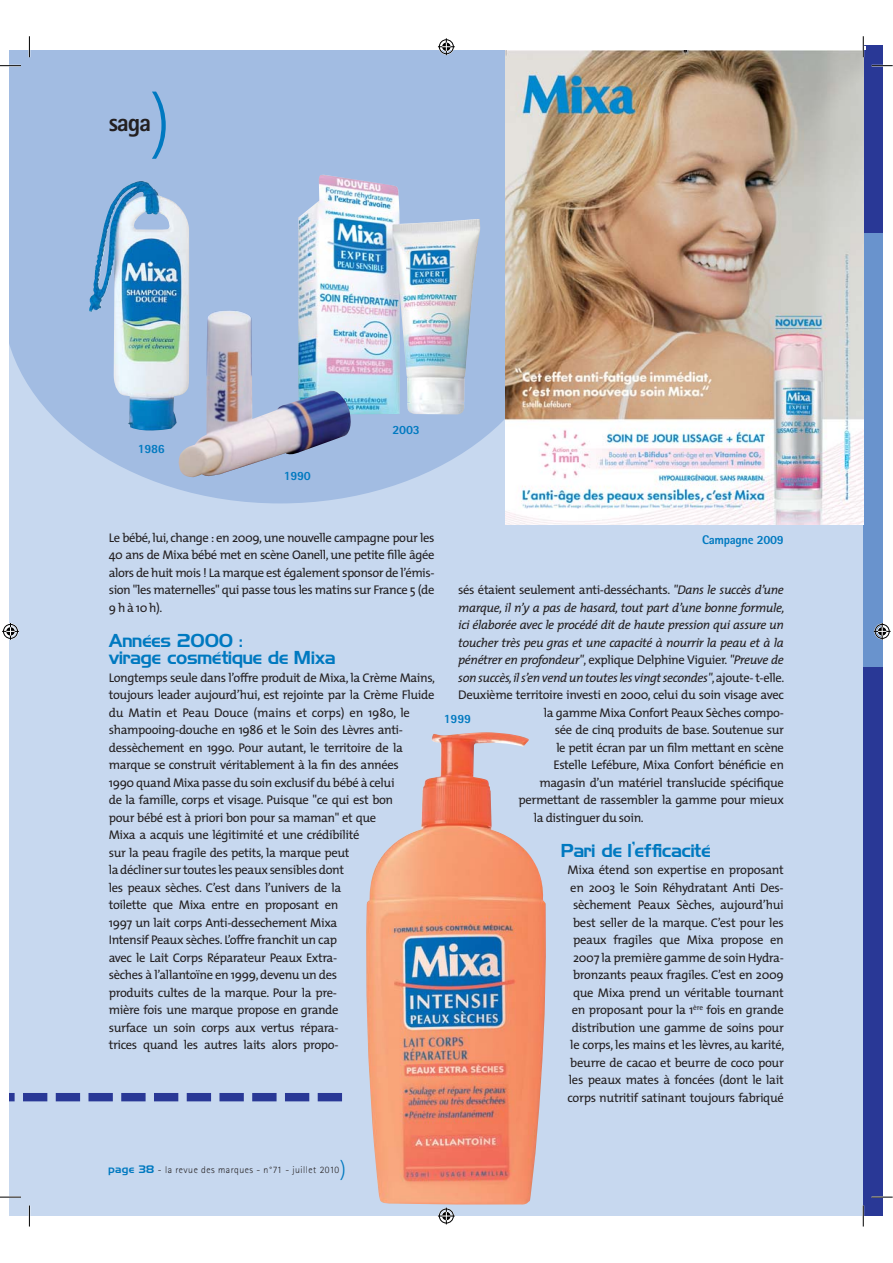
<style>
.page{position:relative;width:893px;height:1263px;background:#fff}
.page>*{position:absolute;margin:0;border:0;box-sizing:border-box;transform-origin:0 0}
.t1{font:300 70.05px "The Mix";color:#0079c0}
.t2{font:800 25.2px "Rotis Sans Serif";color:#231f20}
.t3{font:16.8px/17.5px "Hancock Park Laser";color:#0079c0}
.t4{font:12.6px/17.5px "The Mix";letter-spacing:-.03em;color:#231f20;text-align:justify}
.t5{font:italic 12.6px "The Mix";letter-spacing:-.03em;color:#231f20}
.t6{font:800 12.6px "Rotis Sans Serif";letter-spacing:-.025em;color:#0079c0}
.t7{font:300 9.75px "Rotis Sans Serif";letter-spacing:.05em;color:#231f20}
.s1{font-style:italic}
.s2{font-style:normal}
.s3{font-family:"Hancock Park Laser";font-weight:400;color:#0079c0}
.s4{font-family:"The Mix";font-size:21px;color:#0079c0}
</style>
<div class="page">
<div style="left:10px;top:46px;width:853px;height:1170px;background:#c7d8ef"></div>
<div style="left:10px;top:47px;width:518px;height:269px;background:#a2bce2"></div>
<svg style="left:10px;top:96px;width:496px;height:407px"></svg>
<div style="left:863px;top:46px;width:20px;height:1170px;background:#293896"></div>
<svg style="left:10px;top:1093px;width:332px;height:8px"></svg>
<div style="left:863px;top:233px;width:20px;height:434px;background:#6993cd"></div>
<img style="left:366px;top:732px;width:180px;height:473px">
<img style="left:88px;top:181px;width:101px;height:251px">
<img style="left:298px;top:175px;width:182px;height:240px">
<img style="left:176px;top:310px;width:178px;height:168px">
<hr style="left:10px;top:46px;width:856px;height:4px;background:#fff">
<img style="left:506px;top:50px;width:357px;height:474px">
<hr style="left:0;top:65px;width:21px;height:2px;background:#fff">
<hr style="left:872px;top:65px;width:21px;height:2px;background:#fff">
<hr style="left:0;top:1196px;width:21px;height:2px;background:#fff">
<hr style="left:872px;top:1196px;width:21px;height:2px;background:#fff">
<hr style="left:862px;top:36px;width:2px;height:21px;background:#fff">
<hr style="left:862px;top:1206px;width:2px;height:21px;background:#fff">
<svg style="left:0;top:65px;width:21px;height:1px"></svg>
<svg style="left:872px;top:65px;width:21px;height:1px"></svg>
<svg style="left:0;top:1197px;width:21px;height:1px"></svg>
<svg style="left:872px;top:1197px;width:21px;height:1px"></svg>
<svg style="left:29px;top:36px;width:1px;height:21px"></svg>
<svg style="left:29px;top:1206px;width:1px;height:21px"></svg>
<svg style="left:863px;top:36px;width:1px;height:21px"></svg>
<svg style="left:863px;top:1206px;width:1px;height:21px"></svg>
<svg style="left:438px;top:38px;width:17px;height:17px"></svg>
<svg style="left:438px;top:1208px;width:17px;height:16px"></svg>
<svg style="left:2px;top:623px;width:17px;height:17px"></svg>
<svg style="left:874px;top:623px;width:16px;height:17px"></svg>
<h1 class="t1" style="left:150px;top:80px;width:23px">)</h1>
<h2 class="t2" style="left:109px;top:114px;width:44px">saga</h2>
<p class="t6" style="left:138px;top:444px;width:29px">1986</p>
<p class="t6" style="left:284px;top:472px;width:29px">1990</p>
<p class="t6" style="left:393px;top:425px;width:29px">2003</p>
<p class="t4" style="left:109px;top:530px;width:327px">Le bébé, lui, change : en 2009, une nouvelle campagne pour les 40 ans de Mixa bébé met en scène Oanell, une petite fille âgée alors de huit mois ! La marque est également sponsor de l’émis&shy;sion "les maternelles" qui passe tous les matins sur France 5 (de 9 h à 10 h).</p>
<h3 class="t3" style="left:109px;top:633px;width:228px">Années 2000 :<br>virage cosmétique de Mixa</h3>
<p class="t4" style="left:109px;top:670px;width:328px;text-align:left">Longtemps seule dans l’offre produit de Mixa, la Crème Mains, toujours leader aujourd’hui, est rejointe par la Crème Fluide du Matin et Peau Douce (mains et corps) en 1980, le shampooing-douche en 1986 et le Soin des Lèvres anti&shy;dessèchement en 1990. Pour autant, le territoire de la marque se construit véritablement à la fin des années<br>1990 quand Mixa passe du soin exclusif du bébé à celui<br>de la famille, corps et visage. Puisque "ce qui est bon<br>pour bébé est à priori bon pour sa maman" et que<br>Mixa a acquis une légitimité et une crédibilité<br>sur la peau fragile des petits, la marque peut<br>la décliner sur toutes les peaux sensibles dont<br>les peaux sèches. C’est dans l’univers de la<br>toilette que Mixa entre en proposant en<br>1997 un lait corps Anti-dessechement Mixa<br>Intensif Peaux sèches. L’offre franchit un cap<br>avec le Lait Corps Réparateur Peaux Extra-<br>sèches à l’allantoïne en 1999, devenu un des<br>produits cultes de la marque. Pour la pre-<br>mière fois une marque propose en grande<br>surface un soin corps aux vertus répara-<br>trices quand les autres laits alors propo-</p>
<p class="t6" style="left:702px;top:536px;width:83px">Campagne 2009</p>
<p class="t4" style="left:458px;top:582px;width:327px">sés étaient seulement anti-desséchants. <span class="s1">"Dans le succès d’une</span></p>
<p class="t5" style="left:458px;top:602px;width:328px">marque, il n’y a pas de hasard, tout part d’une bonne formule,</p>
<p class="t5" style="left:458px;top:620px;width:327px">ici élaborée avec le procédé dit de haute pression qui assure un</p>
<p class="t5" style="left:458px;top:637px;width:327px">toucher très peu gras et une capacité à nourrir la peau et à la</p>
<p class="t5" style="left:458px;top:655px;width:327px">pénétrer en profondeur"<span class="s2">, explique Delphine Viguier.</span> "Preuve de</p>
<p class="t5" style="left:458px;top:672px;width:328px">son succès, il s’en vend un toutes les vingt secondes"<span class="s2">, ajoute- t-elle.</span></p>
<p class="t4" style="left:458px;top:687px;width:327px">Deuxième territoire investi en 2000, celui du soin visage avec</p>
<p class="t4" style="left:544px;top:705px;width:242px">la gamme Mixa Confort Peaux Sèches compo-</p>
<p class="t4" style="left:555px;top:722px;width:230px">sée de cinq produits de base. Soutenue sur</p>
<p class="t4" style="left:556px;top:740px;width:229px">le petit écran par un film mettant en scène</p>
<p class="t4" style="left:553px;top:757px;width:232px">Estelle Lefébure, Mixa Confort bénéficie en</p>
<p class="t4" style="left:539px;top:775px;width:246px">magasin d’un matériel translucide spécifique</p>
<p class="t4" style="left:518px;top:792px;width:267px">permettant de rassembler la gamme pour mieux</p>
<p class="t4" style="left:534px;top:810px;width:111px">la distinguer du soin.</p>
<h3 class="t3" style="left:562px;top:844px;width:151px">Pari de l’efficacité</h3>
<p class="t4" style="left:567px;top:862px;width:218px;text-align:center">Mixa étend son expertise en proposant en 2003 le Soin Réhydratant Anti Des&shy;sèchement Peaux Sèches, aujourd’hui best seller de la marque. C’est pour les peaux fragiles que Mixa propose en 2007 la première gamme de soin Hydra&shy;bronzants peaux fragiles. C’est en 2009 que Mixa prend un véritable tournant en proposant pour la 1<sup>ère</sup> fois en grande distribution une gamme de soins pour le corps, les mains et les lèvres, au karité, beurre de cacao et beurre de coco pour les peaux mates à foncées (dont le lait corps nutritif satinant toujours fabriqué</p>
<p class="t6" style="left:444px;top:714px;width:29px">1999</p>
<p class="t7" style="left:109px;top:1166px;width:239px"><span class="s3">page 38</span> - la revue des marques - n°71 - juillet 2010<span class="s4">)</span></p>
</div>
